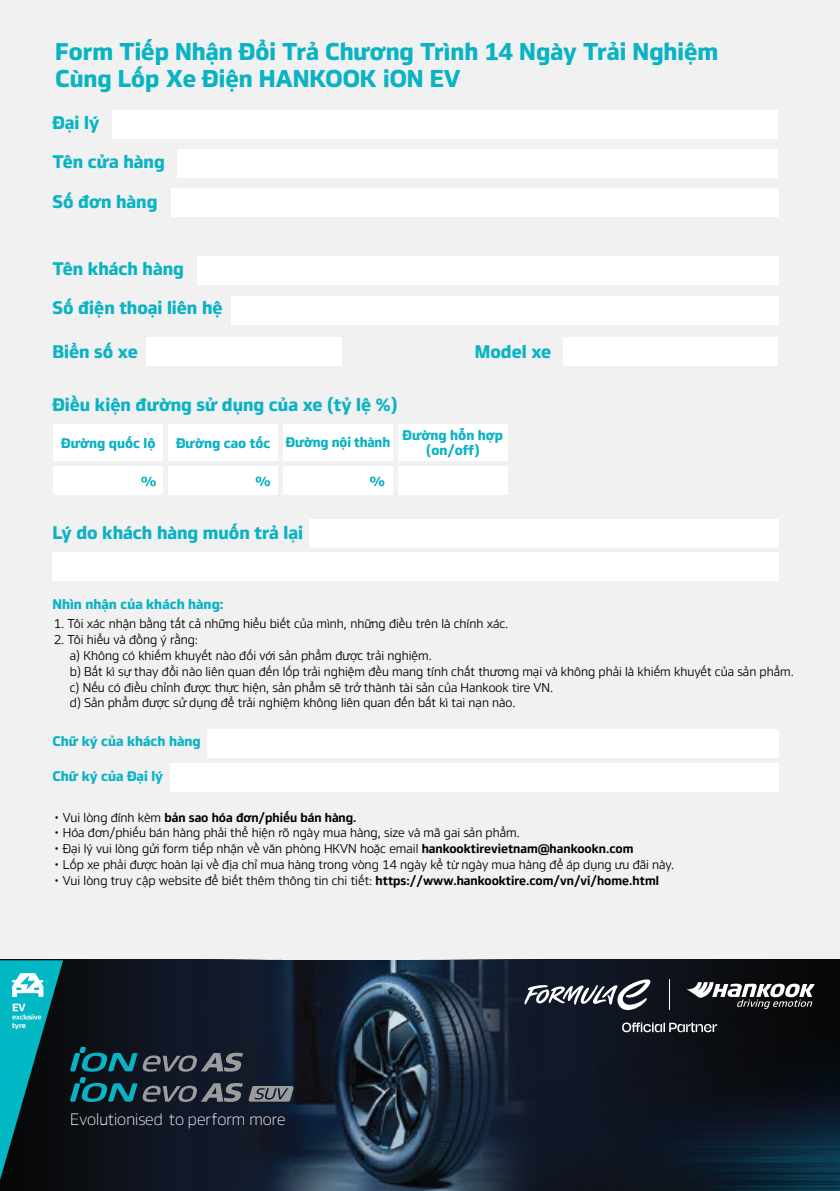
<style>
.page{position:relative;width:840px;height:1191px;background:#fff}
.page>*{position:absolute;margin:0;border:0;box-sizing:border-box;transform-origin:0 0}
.t1{font:22.6px/27.2px "Hankook TTF Bold";color:#0ab3c4}
.t2{font:17px "Hankook TTF Bold";color:#0ab3c4}
.t3{font:15.4px "Hankook TTF Light";color:#fff}
.t4{font:13px/15.6px "Hankook TTF Bold";color:#0ab3c4;text-align:center}
.t5{font:12px/15.8px "Hankook TTF Regular";color:#000}
.t6{font:12px "Hankook TTF Semibold";color:#000}
.t7{font:7px "FS Magistral Bold";color:#fff}
.s1{font-family:"Koz Go Pr 6 N"}
.s2{font-family:"Hankook TTF Regular"}
.s3{font-family:"Hankook TTF Semibold"}
</style>
<div class="page">
<div style="left:0;top:0;width:839px;height:963px;background:#f1f1f2"></div>
<div style="left:112px;top:110px;width:664px;height:28px;background:#fff"></div>
<div style="left:197px;top:256px;width:581px;height:28px;background:#fff"></div>
<div style="left:309px;top:519px;width:469px;height:28px;background:#fff"></div>
<div style="left:207px;top:729px;width:571px;height:28px;background:#fff"></div>
<div style="left:170px;top:763px;width:608px;height:28px;background:#fff"></div>
<div style="left:52px;top:553px;width:726px;height:28px;background:#fff"></div>
<div style="left:231px;top:296px;width:547px;height:28px;background:#fff"></div>
<div style="left:177px;top:149px;width:599px;height:28px;background:#fff"></div>
<div style="left:171px;top:189px;width:607px;height:28px;background:#fff"></div>
<img style="left:281px;top:960px;width:139px;height:231px">
<svg style="left:420px;top:959px;width:22px;height:232px"></svg>
<div style="left:0;top:959px;width:281px;height:232px;background:linear-gradient(to right,#070807,#141e33)"></div>
<img style="left:442px;top:959px;width:397px;height:232px">
<svg style="left:0;top:960px;width:63px;height:220px"></svg>
<svg style="left:524px;top:978px;width:126px;height:32px"></svg>
<svg style="left:686px;top:982px;width:128px;height:26px"></svg>
<hr style="left:669px;top:979px;width:1px;height:31px;background:#fff">
<svg style="left:621px;top:1022px;width:95px;height:10px"></svg>
<svg style="left:70px;top:1077px;width:224px;height:25px"></svg>
<svg style="left:70px;top:1046px;width:173px;height:25px"></svg>
<div style="left:53px;top:424px;width:110px;height:37px;background:#fff"></div>
<div style="left:53px;top:466px;width:110px;height:28px;background:#fff"></div>
<div style="left:168px;top:424px;width:110px;height:37px;background:#fff"></div>
<div style="left:168px;top:466px;width:110px;height:28px;background:#fff"></div>
<div style="left:283px;top:424px;width:109px;height:37px;background:#fff"></div>
<div style="left:283px;top:466px;width:109px;height:28px;background:#fff"></div>
<div style="left:397px;top:424px;width:110px;height:37px;background:#fff"></div>
<div style="left:397px;top:466px;width:110px;height:28px;background:#fff"></div>
<svg style="left:141px;top:476px;width:15px;height:10px"></svg>
<svg style="left:255px;top:476px;width:15px;height:10px"></svg>
<svg style="left:370px;top:476px;width:14px;height:10px"></svg>
<div style="left:146px;top:337px;width:195px;height:28px;background:#fff"></div>
<div style="left:562px;top:337px;width:214px;height:28px;background:#fff"></div>
<h1 class="t1" style="left:55px;top:37px;width:664px">Form Tiếp Nhận Đổi Trả Chương Trình 14 Ngày Trải Nghiệm<br>Cùng Lốp Xe Điện HANKOOK iON EV</h1>
<h2 class="t2" style="left:52px;top:109px;width:48px">Đại lý</h2>
<h2 class="t2" style="left:52px;top:149px;width:114px">Tên cửa hàng</h2>
<h2 class="t2" style="left:52px;top:188px;width:106px">Số đơn hàng</h2>
<h2 class="t2" style="left:52px;top:255px;width:133px">Tên khách hàng</h2>
<h2 class="t2" style="left:52px;top:294px;width:171px">Số điện thoại liên hệ</h2>
<h2 class="t2" style="left:52px;top:338px;width:87px">Biển số xe</h2>
<h2 class="t2" style="left:474px;top:338px;width:78px">Model xe</h2>
<h2 class="t2" style="left:52px;top:391px;width:346px">Điều kiện đường sử dụng của xe (tỷ lệ %)</h2>
<p class="t4" style="left:61px;top:434px;width:96px">Đường quốc lộ</p>
<p class="t4" style="left:176px;top:433px;width:215px">Đường cao tốc Đường nội thành</p>
<p class="t4" style="left:402px;top:426px;width:102px">Đường hỗn hợp (on/off)</p>
<h2 class="t2" style="left:52px;top:519px;width:252px">Lý do khách hàng muốn trả lại</h2>
<p class="t4" style="left:52px;top:596px;width:172px">Nhìn nhận của khách hàng:</p>
<p class="t5" style="left:54px;top:615px;width:456px">1. Tôi xác nhận bằng tất cả những hiểu biết của mình, những điều trên là chính xác.</p>
<p class="t5" style="left:70px;top:631px;width:725px;text-indent:-16px">2. Tôi hiểu và đồng ý rằng:<br>a) Không có khiếm khuyết nào đối với sản phẩm được trải nghiệm.<br>b) Bất kì sự thay đổi nào liên quan đến lốp trải nghiệm đều mang tính chất thương mại và không phải là khiếm khuyết của sản phẩm. c) Nếu có điều chỉnh được thực hiện, sản phẩm sẽ trở thành tài sản của Hankook tire VN.<br>d) Sản phẩm được sử dụng để trải nghiệm không liên quan đến bất kì tai nạn nào.</p>
<p class="t4" style="left:52px;top:733px;width:150px">Chữ ký của khách hàng</p>
<p class="t4" style="left:52px;top:768px;width:112px">Chữ ký của Đại lý</p>
<p class="t6" style="left:51px;top:807px;width:307px"><span class="s1">・</span> <span class="s2">Vui lòng đính kèm</span> bản sao hóa đơn/phiếu bán hàng.</p>
<p class="t5" style="left:51px;top:824px;width:624px"><span class="s1">・</span> Hóa đơn/phiếu bán hàng phải thể hiện rõ ngày mua hàng, size và mã gai sản phẩm.<br><span class="s1">・</span> Đại lý vui lòng gửi form tiếp nhận về văn phòng HKVN hoặc email <span class="s3">hankooktirevietnam@hankookn.com<br></span><span class="s1">・</span> Lốp xe phải được hoàn lại về địa chỉ mua hàng trong vòng 14 ngày kể từ ngày mua hàng để áp dụng ưu đãi này.<span class="s1">・</span> Vui lòng truy cập website để biết thêm thông tin chi tiết: <span class="s3">https://www.hankooktire.com/vn/vi/home.html</span></p>
<p class="t7" style="left:12px;top:1019px;width:15px">tyre</p>
<p class="t3" style="left:70px;top:1107px;width:217px">Evolutionised to perform more</p>
</div>
